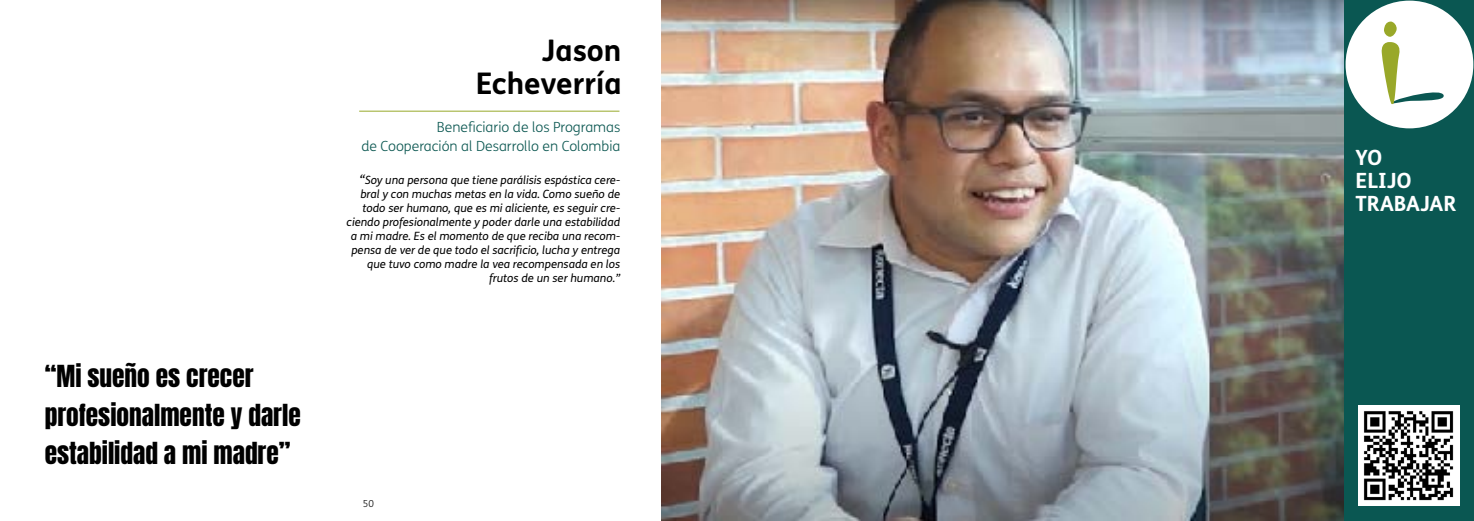
<style>
.page{position:relative;width:1474px;height:521px;background:#fff}
.page>*{position:absolute;margin:0;border:0;box-sizing:border-box;transform-origin:0 0}
.t1{font:700 29.75px/33.2px "FS Me Pro";color:#000;text-align:right}
.t2{font:25.38px/38.5px "Anton";color:#000}
.t3{font:700 21px/22.8px "FS Me Pro";color:#fff}
.t4{font:300 14px/18.4px "FS Me Pro";color:#0b5751;text-align:right}
.t5{font:italic 11.38px/14px "FS Me Pro";color:#000;text-align:right}
.t6{font:300 9.62px "FS Me Pro";color:#000}
.s1{font-size:13.12px}
</style>
<div class="page">
<img style="left:661px;top:0;width:683px;height:521px">
<hr style="left:359px;top:111px;width:260px;height:1px;background:#97a92b">
<div style="left:1344px;top:0;width:129px;height:521px;background:#0a5752"></div>
<div style="left:1345px;top:1px;width:128px;height:127px;background:#fff;border-radius:50%"></div>
<svg style="left:1381px;top:21px;width:63px;height:83px"></svg>
<div style="left:1357px;top:405px;width:101px;height:100px;background:#fff"></div>
<img style="left:1363px;top:411px;width:91px;height:90px">
<h2 class="t2" style="left:45px;top:359px;width:258px">“Mi sueño es crecer profesionalmente y darle estabilidad a mi madre”</h2>
<h1 class="t1" style="left:476px;top:32px;width:147px">Jason<br>Echeverría</h1>
<p class="t4" style="left:361px;top:118px;width:260px">Beneficiario de los Programas<br>de Cooperación al Desarrollo en Colombia</p>
<p class="t5" style="left:346px;top:173px;width:275px"><span class="s1">“</span>Soy una persona que tiene parálisis espástica cere&shy;bral y con muchas metas en la vida. Como sueño de todo ser humano, que es mi aliciente, es seguir cre&shy;ciendo profesionalmente y poder darle una estabilidad a mi madre. Es el momento de que reciba una recom&shy;pensa de ver de que todo el sacrificio, lucha y entrega que tuvo como madre la vea recompensada en los frutos de un ser humano.”</p>
<p class="t6" style="left:363px;top:497px;width:13px">50</p>
<h3 class="t3" style="left:1355px;top:145px;width:102px">YO<br>ELIJO<br>TRABAJAR</h3>
</div>
